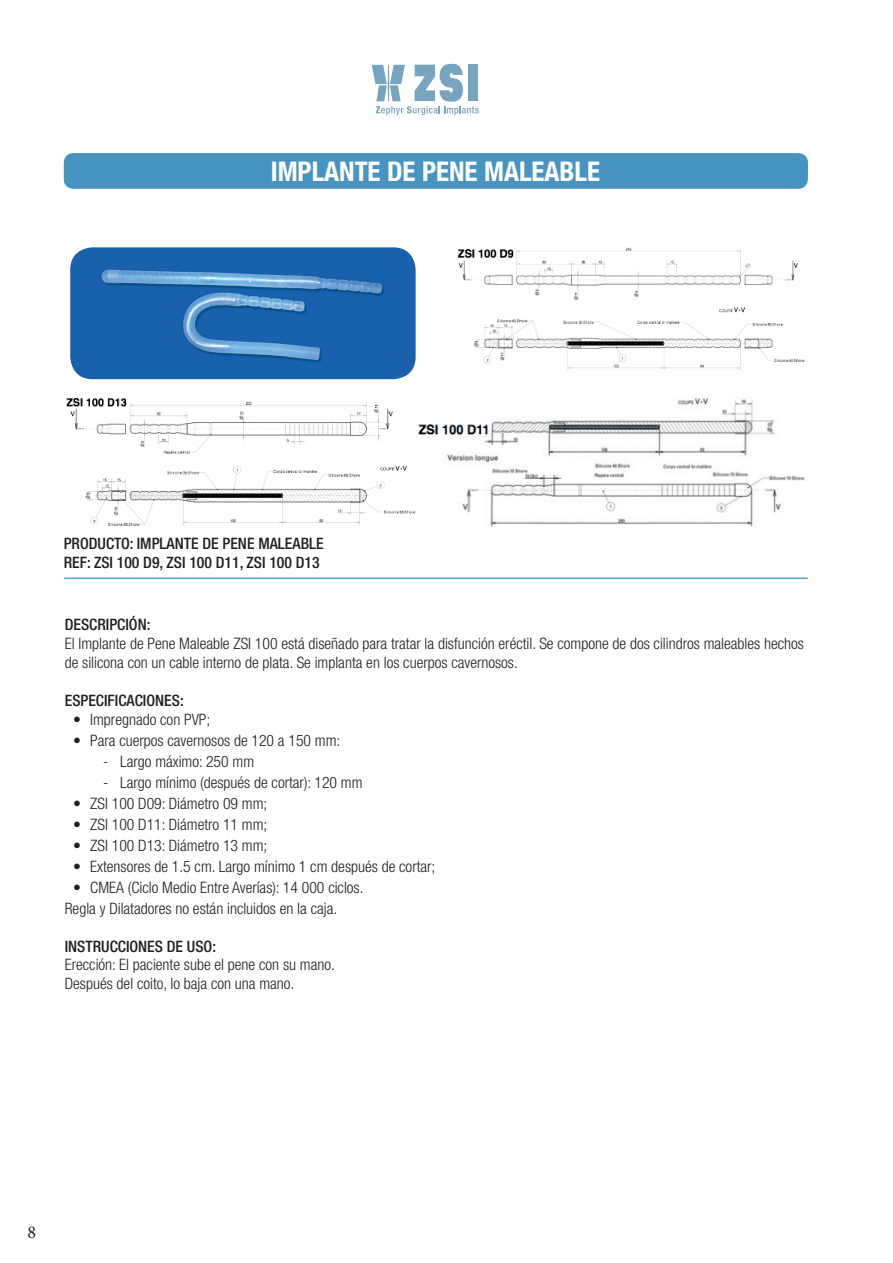
<style>
.page{position:relative;width:893px;height:1263px;background:#fff}
.page>*{position:absolute;margin:0;border:0;box-sizing:border-box;transform-origin:0 0}
.t1{font:700 condensed 27px "Helvetica Neue LT Com";color:#fff}
.t2{font:18px "Minion Pro";color:#231f20}
.t3{font:300 condensed 15.75px/18.9px "Helvetica Neue LT Std";color:#231f20}
.t4{font:500 condensed 15.75px/18.9px "Helvetica Neue LT Std";color:#231f20}
</style>
<div class="page">
<svg style="left:372px;top:64px;width:107px;height:51px"></svg>
<div style="left:64px;top:153px;width:744px;height:36px;background:#4794c0;border-radius:10px"></div>
<img style="left:457px;top:247px;width:348px;height:124px">
<img style="left:66px;top:397px;width:739px;height:130px">
<hr style="left:65px;top:577px;width:742px;height:2px;background:#53a1c9">
<img style="left:70px;top:247px;width:346px;height:132px">
<h1 class="t1" style="left:271px;top:155px;width:331px">IMPLANTE DE PENE MALEABLE</h1>
<p class="t4" style="left:64px;top:534px;width:261px">PRODUCTO: IMPLANTE DE PENE MALEABLE<br>REF: ZSI 100 D9, ZSI 100 D11, ZSI 100 D13</p>
<p class="t4" style="left:65px;top:615px;width:87px">DESCRIPCIÓN:</p>
<p class="t3" style="left:65px;top:634px;width:741px">El Implante de Pene Maleable ZSI 100 está diseñado para tratar la disfunción eréctil. Se compone de dos cilindros maleables hechos de silicona con un cable interno de plata. Se implanta en los cuerpos cavernosos.</p>
<p class="t4" style="left:65px;top:690px;width:121px">ESPECIFICACIONES:</p>
<p class="t3" style="left:73px;top:709px;width:139px">• Impregnado con PVP;</p>
<p class="t3" style="left:73px;top:730px;width:269px">• Para cuerpos cavernosos de 120 a 150 mm:</p>
<p class="t3" style="left:103px;top:751px;width:153px">- Largo máximo: 250 mm</p>
<p class="t3" style="left:103px;top:772px;width:261px">- Largo mínimo (después de cortar): 120 mm</p>
<p class="t3" style="left:73px;top:793px;width:196px">• ZSI 100 D09: Diámetro 09 mm;</p>
<p class="t3" style="left:73px;top:814px;width:196px">• ZSI 100 D11: Diámetro 11 mm;</p>
<p class="t3" style="left:73px;top:835px;width:196px">• ZSI 100 D13: Diámetro 13 mm;</p>
<p class="t3" style="left:73px;top:856px;width:364px">• Extensores de 1.5 cm. Largo mínimo 1 cm después de cortar;</p>
<p class="t3" style="left:65px;top:876px;width:300px;line-height:21px;text-indent:9px">• CMEA (Ciclo Medio Entre Averías): 14 000 ciclos.<br>Regla y Dilatadores no están incluidos en la caja.</p>
<p class="t4" style="left:65px;top:936px;width:153px">INSTRUCCIONES DE USO:</p>
<p class="t3" style="left:65px;top:955px;width:272px">Erección: El paciente sube el pene con su mano.<br>Después del coito, lo baja con una mano.</p>
<p class="t2" style="left:28px;top:1220px;width:10px">8</p>
</div>
